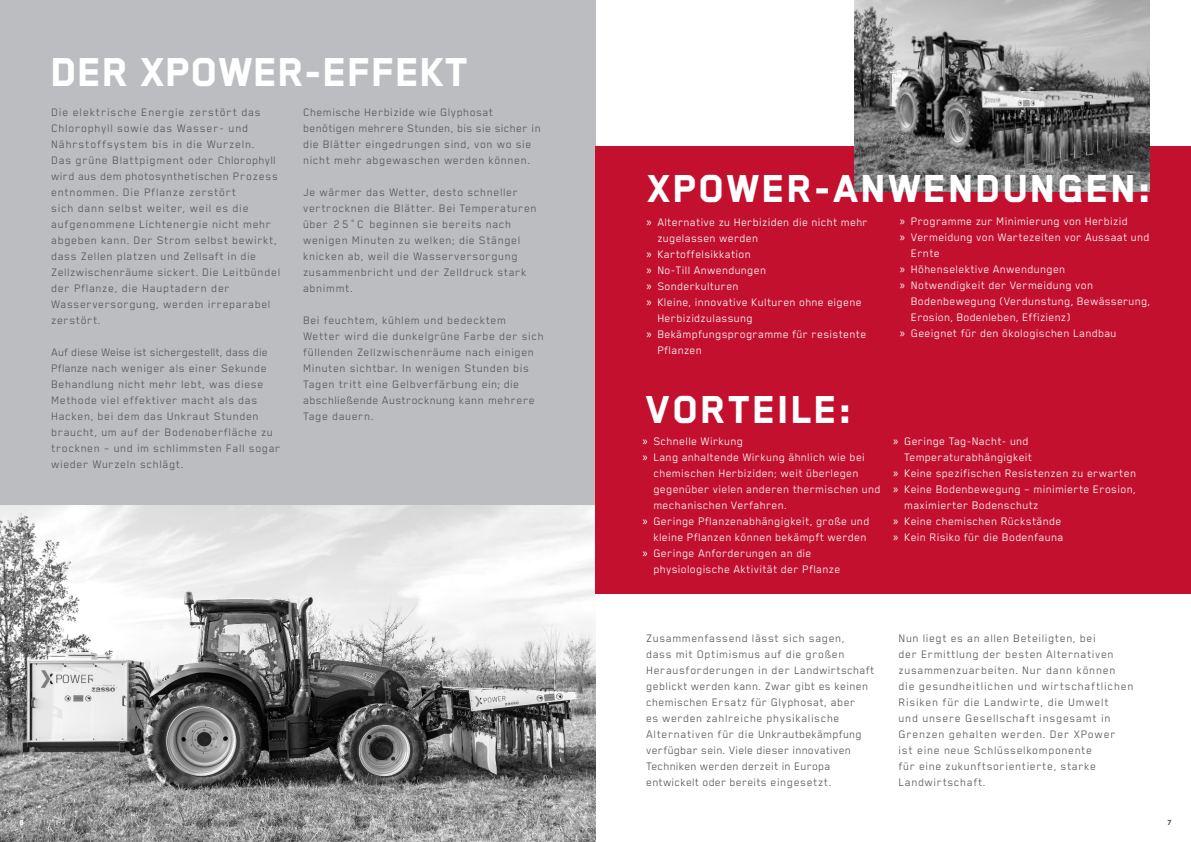
<style>
.page{position:relative;width:1191px;height:842px;background:#fff}
.page>*{position:absolute;margin:0;border:0;box-sizing:border-box;transform-origin:0 0}
.t1{font:800 46.5px "Blender Pro";letter-spacing:.01em;color:#fff}
.t2{font:800 45px "Blender Pro";letter-spacing:.04em;color:#fff}
.t3{font:12.5px/16px "Blender Pro";letter-spacing:.05em;color:#57585a}
.t4{font:12.5px "Blender Pro";letter-spacing:.025em;color:#fff}
.t5{font:12.5px/16px "Blender Pro";letter-spacing:.03em;color:#57585a}
.t6{font:800 8.5px "Blender Pro";color:#fff}
.t7{font:800 8.5px "Blender Pro";color:#57585a}
.s1{font-family:"Myriad Pro"}
</style>
<div class="page">
<div style="left:0;top:0;width:595px;height:527px;background:#bcbdc0"></div>
<img style="left:0;top:506px;width:595px;height:336px">
<div style="left:595px;top:147px;width:596px;height:447px;background:#c3102e"></div>
<img style="left:855px;top:0;width:294px;height:192px">
<h1 class="t1" style="left:52px;top:43px;width:419px">DER XPOWER-EFFEKT</h1>
<p class="t3" style="left:52px;top:105px;width:230px">Die elektrische Energie zerstört das Chlorophyll sowie das Wasser- und Nährstoffsystem bis in die Wurzeln.<br>Das grüne Blattpigment oder Chlorophyll wird aus dem photosynthetischen Prozess entnommen. Die Pflanze zerstört<br>sich dann selbst weiter, weil es die aufgenommene Lichtenergie nicht mehr abgeben kann. Der Strom selbst bewirkt, dass Zellen platzen und Zellsaft in die Zellzwischenräume sickert. Die Leitbündel der Pflanze, die Hauptadern der Wasserversorgung, werden irreparabel zerstört.</p>
<p class="t3" style="left:52px;top:345px;width:231px">Auf diese Weise ist sichergestellt, dass die Pflanze nach weniger als einer Sekunde Behandlung nicht mehr lebt, was diese Methode viel effektiver macht als das Hacken, bei dem das Unkraut Stunden braucht, um auf der Bodenoberfläche zu trocknen – und im schlimmsten Fall sogar wieder Wurzeln schlägt.</p>
<p class="t3" style="left:303px;top:105px;width:239px">Chemische Herbizide wie Glyphosat benötigen mehrere Stunden, bis sie sicher in die Blätter eingedrungen sind, von wo sie nicht mehr abgewaschen werden können.</p>
<p class="t3" style="left:303px;top:185px;width:235px">Je wärmer das Wetter, desto schneller vertrocknen die Blätter. Bei Temperaturen über 2 5 ° C beginnen sie bereits nach wenigen Minuten zu welken; die Stängel knicken ab, weil die Wasserversorgung zusammenbricht und der Zelldruck stark abnimmt.</p>
<p class="t3" style="left:303px;top:313px;width:242px">Bei feuchtem, kühlem und bedecktem Wetter wird die dunkelgrüne Farbe der sich füllenden Zellzwischenräume nach einigen Minuten sichtbar. In wenigen Stunden bis Tagen tritt eine Gelbverfärbung ein; die abschließende Austrocknung kann mehrere Tage dauern.</p>
<p class="t6" style="left:20px;top:817px;width:6px">6</p>
<h2 class="t2" style="left:648px;top:160px;width:506px">XPOWER-ANWENDUNGEN:</h2>
<p class="t4" style="left:646px;top:217px;width:223px"><span class="s1">»</span> Alternative zu Herbiziden die nicht mehr</p>
<p class="t4" style="left:657px;top:233px;width:102px">zugelassen werden</p>
<p class="t4" style="left:646px;top:249px;width:106px"><span class="s1">»</span> Kartoffelsikkation</p>
<p class="t4" style="left:646px;top:265px;width:122px"><span class="s1">»</span> No-Till Anwendungen</p>
<p class="t4" style="left:646px;top:281px;width:94px"><span class="s1">»</span> Sonderkulturen</p>
<p class="t4" style="left:646px;top:297px;width:217px"><span class="s1">»</span> Kleine, innovative Kulturen ohne eigene</p>
<p class="t4" style="left:657px;top:313px;width:97px">Herbizidzulassung</p>
<p class="t4" style="left:646px;top:329px;width:222px"><span class="s1">»</span> Bekämpfungsprogramme für resistente</p>
<p class="t4" style="left:657px;top:345px;width:46px">Pflanzen</p>
<p class="t4" style="left:900px;top:217px;width:230px"><span class="s1">»</span> Programme zur Minimierung von Herbizid</p>
<p class="t4" style="left:900px;top:233px;width:251px"><span class="s1">»</span> Vermeidung von Wartezeiten vor Aussaat und</p>
<p class="t4" style="left:911px;top:249px;width:30px">Ernte</p>
<p class="t4" style="left:900px;top:265px;width:167px"><span class="s1">»</span> Höhenselektive Anwendungen</p>
<p class="t4" style="left:900px;top:281px;width:195px"><span class="s1">»</span> Notwendigkeit der Vermeidung von</p>
<p class="t4" style="left:911px;top:297px;width:241px">Bodenbewegung (Verdunstung, Bewässerung,</p>
<p class="t4" style="left:911px;top:313px;width:161px">Erosion, Bodenleben, Effizienz)</p>
<p class="t4" style="left:900px;top:329px;width:218px"><span class="s1">»</span> Geeignet für den ökologischen Landbau</p>
<h2 class="t2" style="left:646px;top:381px;width:208px">VORTEILE:</h2>
<p class="t4" style="left:642px;top:437px;width:102px"><span class="s1">»</span> Schnelle Wirkung</p>
<p class="t4" style="left:642px;top:453px;width:224px"><span class="s1">»</span> Lang anhaltende Wirkung ähnlich wie bei</p>
<p class="t4" style="left:654px;top:469px;width:206px">chemischen Herbiziden; weit überlegen</p>
<p class="t4" style="left:654px;top:485px;width:228px">gegenüber vielen anderen thermischen und</p>
<p class="t4" style="left:654px;top:501px;width:135px">mechanischen Verfahren.</p>
<p class="t4" style="left:642px;top:517px;width:229px"><span class="s1">»</span> Geringe Pflanzenabhängigkeit, große und</p>
<p class="t4" style="left:654px;top:533px;width:214px">kleine Pflanzen können bekämpft werden</p>
<p class="t4" style="left:642px;top:549px;width:171px"><span class="s1">»</span> Geringe Anforderungen an die</p>
<p class="t4" style="left:654px;top:565px;width:188px">physiologische Aktivität der Pflanze</p>
<p class="t4" style="left:893px;top:437px;width:137px"><span class="s1">»</span> Geringe Tag-Nacht- und</p>
<p class="t4" style="left:904px;top:453px;width:129px">Temperaturabhängigkeit</p>
<p class="t4" style="left:893px;top:469px;width:245px"><span class="s1">»</span> Keine spezifischen Resistenzen zu erwarten</p>
<p class="t4" style="left:893px;top:485px;width:245px"><span class="s1">»</span> Keine Bodenbewegung – minimierte Erosion,</p>
<p class="t4" style="left:904px;top:501px;width:136px">maximierter Bodenschutz</p>
<p class="t4" style="left:893px;top:517px;width:170px"><span class="s1">»</span> Keine chemischen Rückstände</p>
<p class="t4" style="left:893px;top:533px;width:172px"><span class="s1">»</span> Kein Risiko für die Bodenfauna</p>
<p class="t5" style="left:646px;top:631px;width:230px">Zusammenfassend lässt sich sagen,<br>dass mit Optimismus auf die großen Herausforderungen in der Landwirtschaft geblickt werden kann. Zwar gibt es keinen chemischen Ersatz für Glyphosat, aber<br>es werden zahlreiche physikalische Alternativen für die Unkrautbekämpfung verfügbar sein. Viele dieser innovativen Techniken werden derzeit in Europa entwickelt oder bereits eingesetzt.</p>
<p class="t3" style="left:899px;top:631px;width:236px">Nun liegt es an allen Beteiligten, bei<br>der Ermittlung der besten Alternativen zusammenzuarbeiten. Nur dann können die gesundheitlichen und wirtschaftlichen Risiken für die Landwirte, die Umwelt<br>und unsere Gesellschaft insgesamt in Grenzen gehalten werden. Der XPower<br>ist eine neue Schlüsselkomponente<br>für eine zukunftsorientierte, starke Landwirtschaft.</p>
<p class="t7" style="left:1167px;top:817px;width:6px">7</p>
</div>
